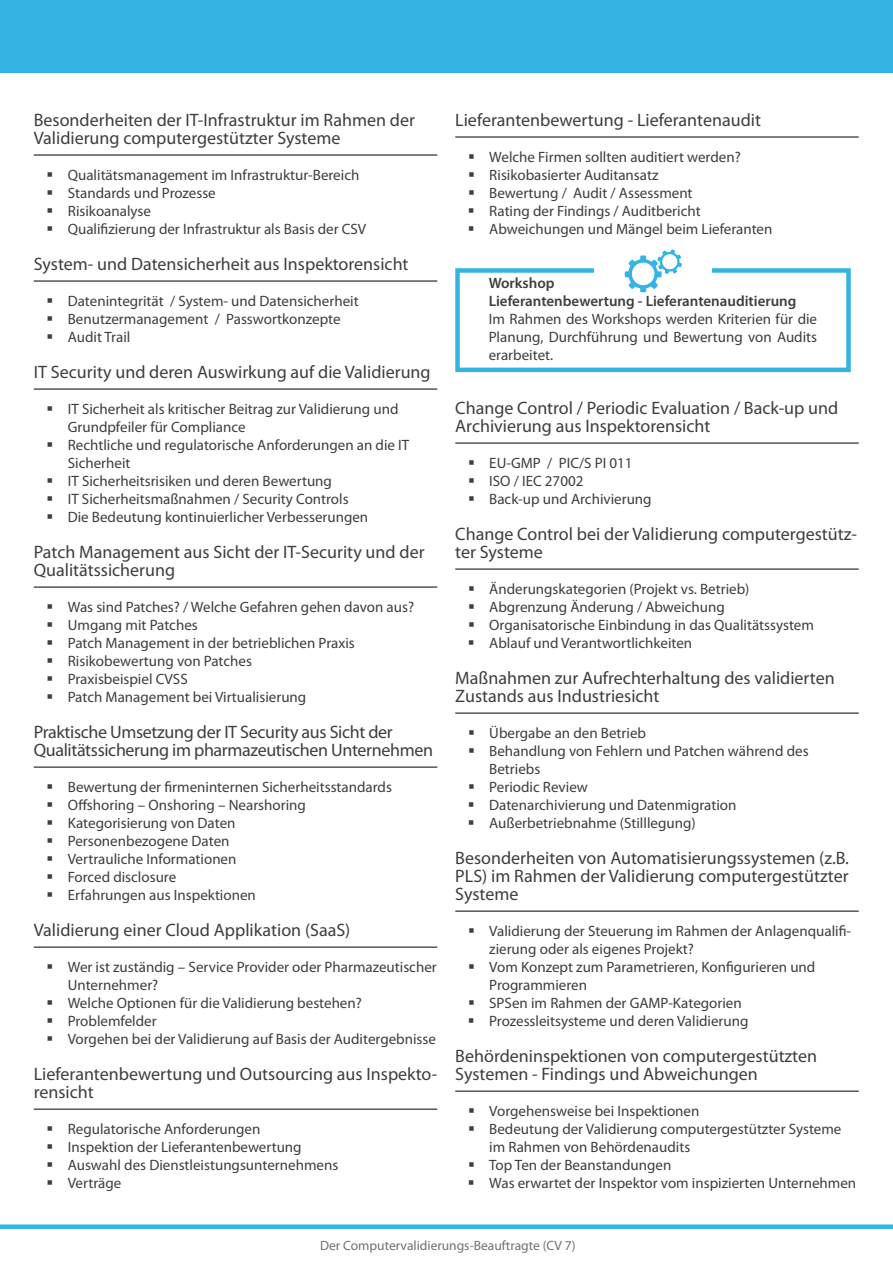
<style>
.page{position:relative;width:893px;height:1263px;background:#fff}
.page>*{position:absolute;margin:0;border:0;box-sizing:border-box;transform-origin:0 0}
.t1{font:18px/18px "Myriad Pro";color:#3e3d40}
.t2{font:18px/18px "Myriad Pro";letter-spacing:-.02em;color:#3e3d40}
.t3{font:15px/18px "Myriad Pro";color:#3e3d40}
.t4{font:600 15px/18px "Myriad Pro";color:#3e3d40}
.t5{font:13.5px "Myriad Pro";color:#707172}
</style>
<div class="page">
<div style="left:0;top:0;width:893px;height:72px;background:#34b4e4"></div>
<div style="left:0;top:1224px;width:893px;height:5px;background:#34b4e4"></div>
<hr style="left:34px;top:155px;width:403px;height:1px;background:#000">
<hr style="left:34px;top:281px;width:403px;height:1px;background:#000">
<hr style="left:34px;top:389px;width:403px;height:1px;background:#000">
<hr style="left:34px;top:587px;width:403px;height:1px;background:#000">
<hr style="left:34px;top:767px;width:403px;height:1px;background:#000">
<hr style="left:34px;top:947px;width:403px;height:1px;background:#000">
<hr style="left:34px;top:1109px;width:403px;height:1px;background:#000">
<hr style="left:455px;top:137px;width:404px;height:1px;background:#000">
<hr style="left:455px;top:443px;width:404px;height:1px;background:#000">
<hr style="left:455px;top:569px;width:404px;height:1px;background:#000">
<hr style="left:455px;top:713px;width:404px;height:1px;background:#000">
<hr style="left:455px;top:911px;width:404px;height:1px;background:#000">
<hr style="left:455px;top:1091px;width:404px;height:1px;background:#000">
<div style="left:455px;top:268px;width:396px;height:104px;border:4px solid #34b4e4"></div>
<div style="left:594px;top:259px;width:118px;height:31px;background:#fff"></div>
<svg style="left:625px;top:249px;width:57px;height:43px"></svg>
<p class="t1" style="left:34px;top:111px;width:383px">Besonderheiten der IT-Infrastruktur im Rahmen der<br>Validierung computergestützter Systeme</p>
<p class="t3" style="left:68px;top:166px;width:300px">Qualitätsmanagement im Infrastruktur-Bereich Standards und Prozesse<br>Risikoanalyse<br>Qualifizierung der Infrastruktur als Basis der CSV</p>
<p class="t1" style="left:34px;top:255px;width:376px">System- und Datensicherheit aus Inspektorensicht</p>
<p class="t3" style="left:68px;top:292px;width:292px">Datenintegrität / System- und Datensicherheit<br>Benutzermanagement / Passwortkonzepte<br>Audit Trail</p>
<p class="t1" style="left:34px;top:363px;width:398px">IT Security und deren Auswirkung auf die Validierung</p>
<p class="t3" style="left:68px;top:400px;width:343px">IT Sicherheit als kritischer Beitrag zur Validierung und Grundpfeiler für Compliance<br>Rechtliche und regulatorische Anforderungen an die IT Sicherheit<br>IT Sicherheitsrisiken und deren Bewertung<br>IT Sicherheitsmaßnahmen / Security Controls<br>Die Bedeutung kontinuierlicher Verbesserungen</p>
<p class="t1" style="left:34px;top:543px;width:392px">Patch Management aus Sicht der IT-Security und der<br>Qualitätssicherung</p>
<p class="t3" style="left:68px;top:598px;width:348px">Was sind Patches? / Welche Gefahren gehen davon aus?<br>Umgang mit Patches<br>Patch Management in der betrieblichen Praxis Risikobewertung von Patches<br>Praxisbeispiel CVSS<br>Patch Management bei Virtualisierung</p>
<p class="t2" style="left:34px;top:723px;width:401px">Praktische Umsetzung der IT Security aus Sicht der<br>Qualitätssicherung im pharmazeutischen Unternehmen</p>
<p class="t3" style="left:68px;top:778px;width:326px">Bewertung der firmeninternen Sicherheitsstandards<br>Offshoring – Onshoring – Nearshoring<br>Kategorisierung von Daten<br>Personenbezogene Daten<br>Vertrauliche Informationen<br>Forced disclosure<br>Erfahrungen aus Inspektionen</p>
<p class="t1" style="left:34px;top:921px;width:318px">Validierung einer Cloud Applikation (SaaS)</p>
<p class="t3" style="left:68px;top:958px;width:370px">Wer ist zuständig – Service Provider oder Pharmazeutischer Unternehmer?<br>Welche Optionen für die Validierung bestehen?<br>Problemfelder<br>Vorgehen bei der Validierung auf Basis der Auditergebnisse</p>
<p class="t1" style="left:34px;top:1065px;width:405px">Lieferantenbewertung und Outsourcing aus Inspekto&shy;rensicht</p>
<p class="t3" style="left:68px;top:1120px;width:272px">Regulatorische Anforderungen<br>Inspektion der Lieferantenbewertung<br>Auswahl des Dienstleistungsunternehmens<br>Verträge</p>
<p class="t1" style="left:455px;top:111px;width:307px">Lieferantenbewertung - Lieferantenaudit</p>
<p class="t3" style="left:489px;top:148px;width:285px">Welche Firmen sollten auditiert werden?<br>Risikobasierter Auditansatz<br>Bewertung / Audit / Assessment<br>Rating der Findings / Auditbericht Abweichungen und Mängel beim Lieferanten</p>
<p class="t4" style="left:489px;top:274px;width:309px">Workshop<br>Lieferantenbewertung - Lieferantenauditierung</p>
<p class="t3" style="left:489px;top:310px;width:330px;text-align:justify">Im Rahmen des Workshops werden Kriterien für die Planung, Durchführung und Bewertung von Audits erarbeitet.</p>
<p class="t1" style="left:455px;top:399px;width:384px">Change Control / Periodic Evaluation / Back-up und<br>Archivierung aus Inspektorensicht</p>
<p class="t3" style="left:489px;top:454px;width:164px">EU-GMP / PIC/S PI 011<br>ISO / IEC 27002<br>Back-up und Archivierung</p>
<p class="t1" style="left:455px;top:525px;width:403px">Change Control bei der Validierung computergestütz&shy;ter Systeme</p>
<p class="t3" style="left:489px;top:580px;width:326px">Änderungskategorien (Projekt vs. Betrieb)<br>Abgrenzung Änderung / Abweichung Organisatorische Einbindung in das Qualitätssystem Ablauf und Verantwortlichkeiten</p>
<p class="t1" style="left:455px;top:669px;width:381px">Maßnahmen zur Aufrechterhaltung des validierten<br>Zustands aus Industriesicht</p>
<p class="t3" style="left:489px;top:724px;width:321px">Übergabe an den Betrieb<br>Behandlung von Fehlern und Patchen während des<br>Betriebs<br>Periodic Review<br>Datenarchivierung und Datenmigration<br>Außerbetriebnahme (Stilllegung)</p>
<p class="t1" style="left:455px;top:849px;width:395px;text-align:justify">Besonderheiten von Automatisierungssystemen (z.B.<br>PLS) im Rahmen der Validierung computergestützter Systeme</p>
<p class="t3" style="left:489px;top:922px;width:363px">Validierung der Steuerung im Rahmen der Anlagenqualifi&shy;zierung oder als eigenes Projekt?<br>Vom Konzept zum Parametrieren, Konfigurieren und Programmieren<br>SPSen im Rahmen der GAMP-Kategorien Prozessleitsysteme und deren Validierung</p>
<p class="t1" style="left:455px;top:1047px;width:363px">Behördeninspektionen von computergestützten<br>Systemen - Findings und Abweichungen</p>
<p class="t3" style="left:489px;top:1102px;width:368px">Vorgehensweise bei Inspektionen<br>Bedeutung der Validierung computergestützter Systeme im Rahmen von Behördenaudits<br>Top Ten der Beanstandungen<br>Was erwartet der Inspektor vom inspizierten Unternehmen</p>
<p class="t5" style="left:320px;top:1238px;width:257px">Der Computervalidierungs-Beauftragte (CV 7)</p>
</div>
